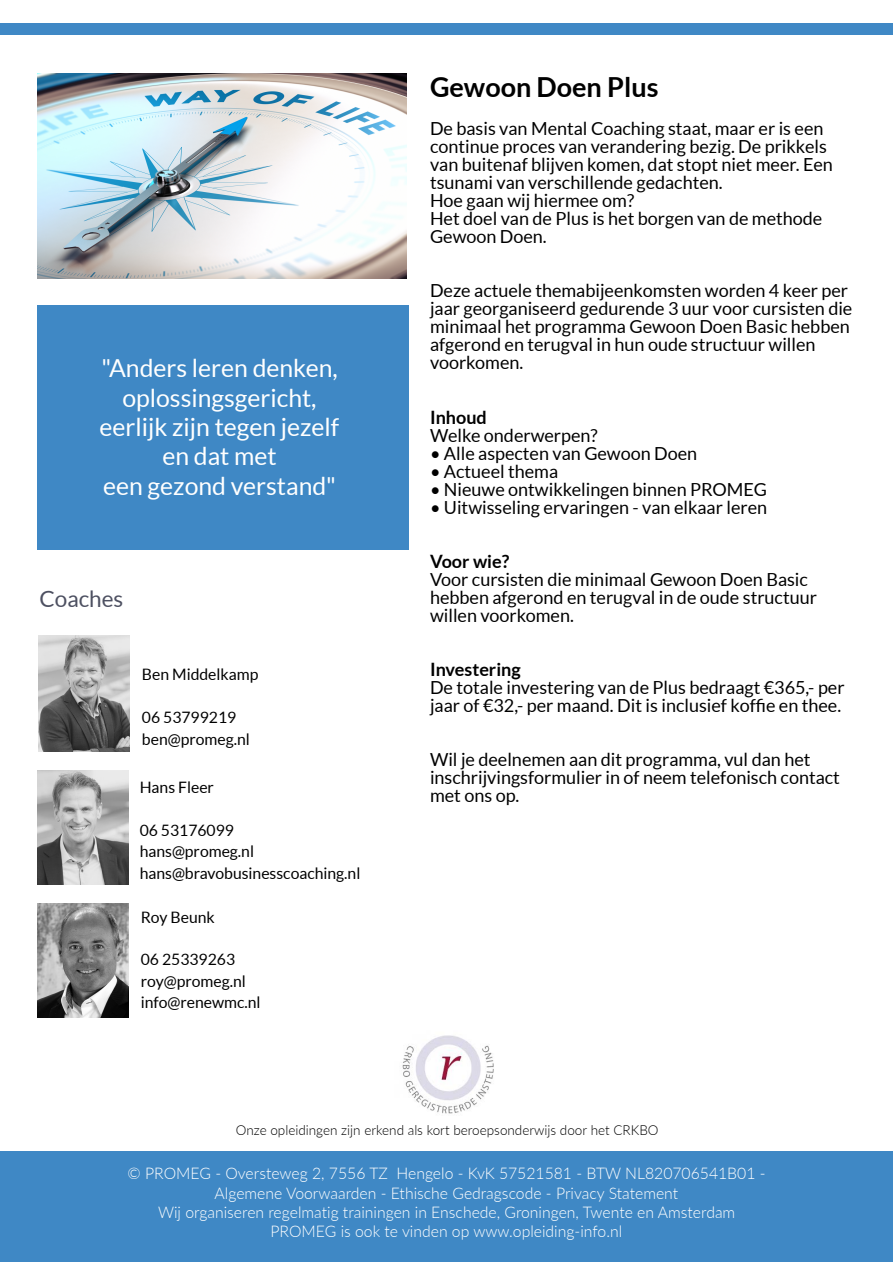
<style>
.page{position:relative;width:893px;height:1262px;background:#fff}
.page>*{position:absolute;margin:0;border:0;box-sizing:border-box;transform-origin:0 0}
.t1{font:700 27px "Lato";color:#000}
.t2{font:24.75px/29.2px "Lato";color:#fff;text-align:center}
.t3{font:22.5px "Lato";color:#4d5061}
.t4{font:18px/18px "Lato";color:#000}
.t5{font:700 18px "Lato";color:#000}
.t6{font:300 15.75px/19.2px "Lato";color:#fff;text-align:center}
.t7{font:15.75px/21.5px "Lato";color:#000}
.t8{font:300 13.5px "Lato";color:#000}
</style>
<div class="page">
<div style="left:0;top:1151px;width:892px;height:110px;background:#3f88c5"></div>
<div style="left:0;top:24px;width:892px;height:11px;background:#3f88c5"></div>
<div style="left:37px;top:305px;width:372px;height:244px;background:#3f88c5"></div>
<img style="left:37px;top:903px;width:91px;height:114px">
<img style="left:37px;top:770px;width:91px;height:114px">
<img style="left:37px;top:73px;width:369px;height:205px">
<img style="left:38px;top:635px;width:91px;height:116px">
<img style="left:402px;top:1035px;width:92px;height:79px">
<h2 class="t2" style="left:100px;top:354px;width:241px">"Anders leren denken, oplossingsgericht, eerlijk zijn tegen jezelf en dat met<br>een gezond verstand"</h2>
<p class="t3" style="left:39px;top:586px;width:85px">Coaches</p>
<p class="t7" style="left:142px;top:664px;width:118px">Ben Middelkamp</p>
<p class="t7" style="left:142px;top:706px;width:109px">06 53799219 ben@promeg.nl</p>
<p class="t7" style="left:140px;top:776px;width:76px">Hans Fleer</p>
<p class="t7" style="left:140px;top:819px;width:222px">06 53176099<br>hans@promeg.nl hans@bravobusinesscoaching.nl</p>
<p class="t7" style="left:141px;top:906px;width:75px">Roy Beunk</p>
<p class="t7" style="left:141px;top:949px;width:121px">06 25339263 roy@promeg.nl info@renewmc.nl</p>
<h1 class="t1" style="left:430px;top:72px;width:230px">Gewoon Doen Plus</h1>
<p class="t4" style="left:430px;top:120px;width:404px">De basis van Mental Coaching staat, maar er is een continue proces van verandering bezig. De prikkels van buitenaf blijven komen, dat stopt niet meer. Een tsunami van verschillende gedachten.<br>Hoe gaan wij hiermee om?<br>Het doel van de Plus is het borgen van de methode Gewoon Doen.</p>
<p class="t4" style="left:430px;top:282px;width:424px">Deze actuele themabijeenkomsten worden 4 keer per jaar georganiseerd gedurende 3 uur voor cursisten die minimaal het programma Gewoon Doen Basic hebben afgerond en terugval in hun oude structuur willen voorkomen.</p>
<p class="t5" style="left:430px;top:406px;width:58px">Inhoud</p>
<p class="t4" style="left:430px;top:426px;width:169px">Welke onderwerpen?</p>
<p class="t4" style="left:430px;top:444px;width:269px">• Alle aspecten van Gewoon Doen</p>
<p class="t4" style="left:430px;top:462px;width:130px">• Actueel thema</p>
<p class="t4" style="left:430px;top:480px;width:338px">• Nieuwe ontwikkelingen binnen PROMEG</p>
<p class="t4" style="left:430px;top:498px;width:338px">• Uitwisseling ervaringen - van elkaar leren</p>
<p class="t5" style="left:430px;top:551px;width:81px">Voor wie?</p>
<p class="t4" style="left:430px;top:570px;width:388px">Voor cursisten die minimaal Gewoon Doen Basic hebben afgerond en terugval in de oude structuur willen voorkomen.</p>
<p class="t5" style="left:430px;top:659px;width:92px">Investering</p>
<p class="t4" style="left:430px;top:678px;width:416px">De totale investering van de Plus bedraagt €365,- per jaar of €32,- per maand. Dit is inclusief koffie en thee.</p>
<p class="t4" style="left:430px;top:750px;width:411px">Wil je deelnemen aan dit programma, vul dan het inschrijvingsformulier in of neem telefonisch contact met ons op.</p>
<p class="t8" style="left:236px;top:1121px;width:424px">Onze opleidingen zijn erkend als kort beroepsonderwijs door het CRKBO</p>
<p class="t6" style="left:128px;top:1163px;width:639px">© PROMEG - Oversteweg 2, 7556 TZ Hengelo - KvK 57521581 - BTW NL820706541B01 - Algemene Voorwaarden - Ethische Gedragscode - Privacy Statement<br>Wij organiseren regelmatig trainingen in Enschede, Groningen, Twente en Amsterdam PROMEG is ook te vinden op www.opleiding-info.nl</p>
</div>
